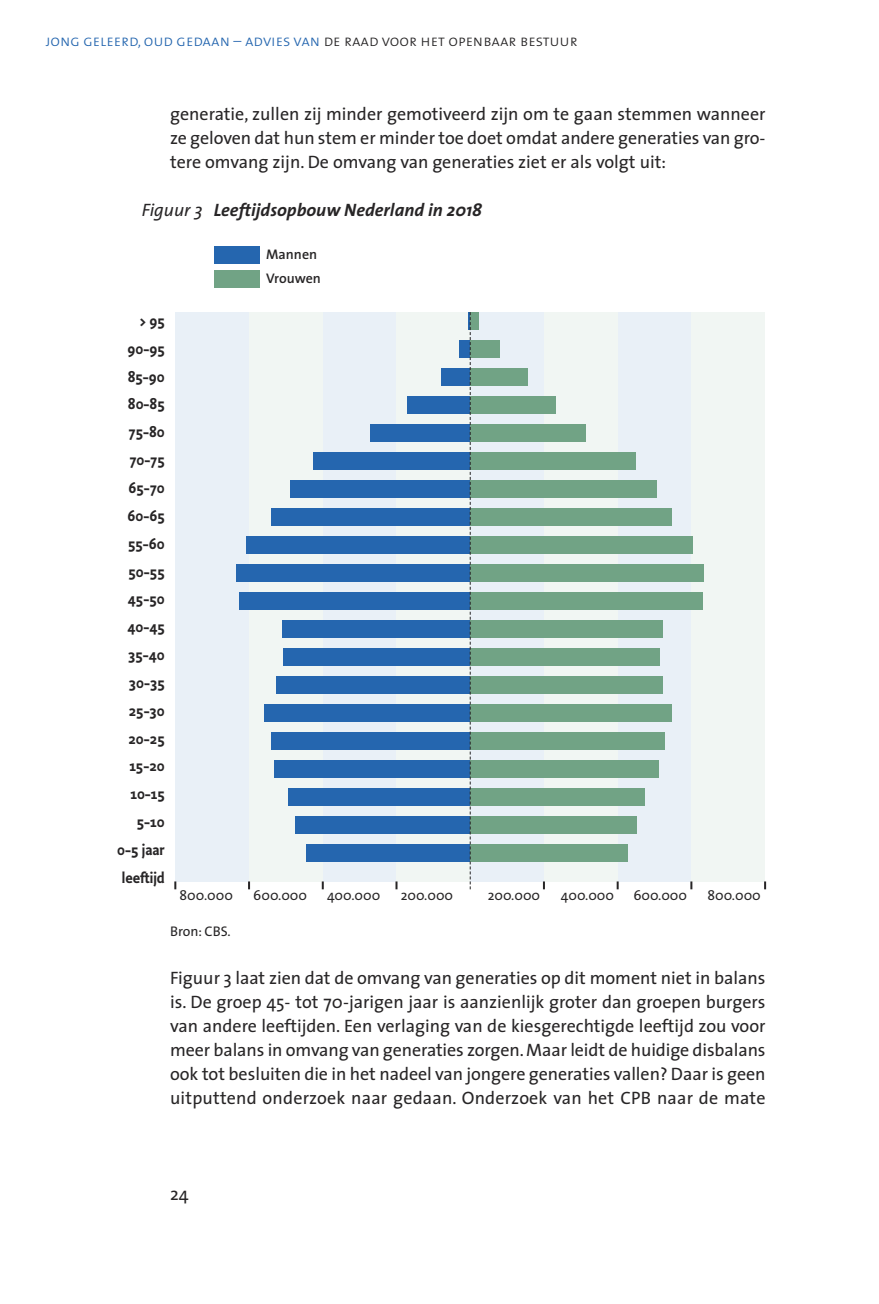
<style>
.page{position:relative;width:879px;height:1304px;background:#fff}
.page>*{position:absolute;margin:0;border:0;box-sizing:border-box;transform-origin:0 0}
.t1{font:18px/24px "The Sans";color:#272526;text-align:justify}
.t2{font:italic 700 18px "The Sans";color:#272526}
.t3{font:600 16px/27.8px "Productus";color:#272526;text-align:right}
.t4{font:16px "The Sans Light Caps";color:#2566af}
.t5{font:14px "The Sans";color:#272526}
.t6{font:600 14px/24px "The Sans";color:#272526}
.s1{color:#272526}
.s2{font-weight:400}
</style>
<div class="page">
<div style="left:175px;top:312px;width:74px;height:570px;background:#e9f0f7"></div>
<div style="left:249px;top:312px;width:74px;height:570px;background:#f1f6f3"></div>
<div style="left:323px;top:312px;width:73px;height:570px;background:#e9f0f7"></div>
<div style="left:396px;top:312px;width:74px;height:570px;background:#f1f6f3"></div>
<div style="left:470px;top:312px;width:74px;height:570px;background:#e9f0f7"></div>
<div style="left:544px;top:312px;width:73px;height:570px;background:#f1f6f3"></div>
<div style="left:617px;top:312px;width:74px;height:570px;background:#e9f0f7"></div>
<div style="left:691px;top:312px;width:74px;height:570px;background:#f1f6f3"></div>
<svg style="left:174px;top:881px;width:2px;height:8px"></svg>
<svg style="left:248px;top:881px;width:2px;height:8px"></svg>
<svg style="left:322px;top:881px;width:2px;height:8px"></svg>
<svg style="left:395px;top:881px;width:2px;height:8px"></svg>
<svg style="left:543px;top:881px;width:2px;height:8px"></svg>
<svg style="left:616px;top:881px;width:2px;height:8px"></svg>
<svg style="left:690px;top:881px;width:2px;height:8px"></svg>
<svg style="left:764px;top:881px;width:2px;height:8px"></svg>
<div style="left:307px;top:844px;width:163px;height:17px;background:#2566af"></div>
<div style="left:295px;top:816px;width:175px;height:17px;background:#2566af"></div>
<div style="left:288px;top:788px;width:182px;height:17px;background:#2566af"></div>
<div style="left:274px;top:760px;width:196px;height:17px;background:#2566af"></div>
<div style="left:271px;top:732px;width:199px;height:17px;background:#2566af"></div>
<div style="left:264px;top:704px;width:206px;height:17px;background:#2566af"></div>
<div style="left:277px;top:676px;width:193px;height:17px;background:#2566af"></div>
<div style="left:283px;top:648px;width:187px;height:17px;background:#2566af"></div>
<div style="left:282px;top:620px;width:188px;height:17px;background:#2566af"></div>
<div style="left:240px;top:592px;width:230px;height:17px;background:#2566af"></div>
<div style="left:237px;top:564px;width:233px;height:17px;background:#2566af"></div>
<div style="left:247px;top:536px;width:223px;height:17px;background:#2566af"></div>
<div style="left:272px;top:508px;width:198px;height:17px;background:#2566af"></div>
<div style="left:290px;top:480px;width:180px;height:17px;background:#2566af"></div>
<div style="left:313px;top:452px;width:157px;height:17px;background:#2566af"></div>
<div style="left:370px;top:424px;width:100px;height:17px;background:#2566af"></div>
<div style="left:407px;top:396px;width:63px;height:17px;background:#2566af"></div>
<div style="left:441px;top:368px;width:29px;height:17px;background:#2566af"></div>
<div style="left:459px;top:340px;width:11px;height:17px;background:#2566af"></div>
<div style="left:470px;top:312px;width:9px;height:17px;background:#71a385"></div>
<div style="left:470px;top:340px;width:29px;height:17px;background:#71a385"></div>
<div style="left:470px;top:368px;width:58px;height:17px;background:#71a385"></div>
<div style="left:470px;top:396px;width:85px;height:17px;background:#71a385"></div>
<div style="left:470px;top:424px;width:116px;height:17px;background:#71a385"></div>
<div style="left:470px;top:452px;width:165px;height:17px;background:#71a385"></div>
<div style="left:470px;top:480px;width:186px;height:17px;background:#71a385"></div>
<div style="left:470px;top:508px;width:201px;height:17px;background:#71a385"></div>
<div style="left:470px;top:536px;width:223px;height:17px;background:#71a385"></div>
<div style="left:470px;top:564px;width:233px;height:17px;background:#71a385"></div>
<div style="left:470px;top:592px;width:233px;height:17px;background:#71a385"></div>
<div style="left:470px;top:620px;width:193px;height:17px;background:#71a385"></div>
<div style="left:470px;top:648px;width:189px;height:17px;background:#71a385"></div>
<div style="left:470px;top:676px;width:193px;height:17px;background:#71a385"></div>
<div style="left:470px;top:704px;width:202px;height:17px;background:#71a385"></div>
<div style="left:470px;top:732px;width:194px;height:17px;background:#71a385"></div>
<div style="left:470px;top:760px;width:189px;height:17px;background:#71a385"></div>
<div style="left:470px;top:788px;width:175px;height:17px;background:#71a385"></div>
<div style="left:470px;top:816px;width:167px;height:17px;background:#71a385"></div>
<div style="left:470px;top:844px;width:158px;height:17px;background:#71a385"></div>
<div style="left:215px;top:246px;width:45px;height:17px;background:#2566af"></div>
<div style="left:215px;top:270px;width:45px;height:17px;background:#71a385"></div>
<svg style="left:468px;top:312px;width:3px;height:577px"></svg>
<p class="t4" style="left:45px;top:35px;width:534px">jong geleerd, oud gedaan – advies van <span class="s1">de raad voor het openbaar bestuur</span></p>
<p class="t1" style="left:170px;top:104px;width:597px">generatie, zullen zij minder gemotiveerd zijn om te gaan stemmen wanneer ze geloven dat hun stem er minder toe doet omdat andere generaties van gro&shy;tere omvang zijn. De omvang van generaties ziet er als volgt uit:</p>
<p class="t2" style="left:142px;top:203px;width:342px"><span class="s2">Figuur 3</span> Leeftijdsopbouw Nederland in 2018</p>
<p class="t3" style="left:117px;top:306px;width:49px">&gt; 95<br>90-95<br>85-90<br>80-85<br>75-80<br>70-75<br>65-70<br>60-65<br>55-60<br>50-55<br>45-50<br>40-45<br>35-40<br>30-35<br>25-30<br>20-25<br>15-20<br>10-15<br>5-10<br>0-5 jaar leeftijd</p>
<p class="t6" style="left:266px;top:244px;width:56px">Mannen<br>Vrouwen</p>
<p class="t5" style="left:180px;top:889px;width:55px">800.000</p>
<p class="t5" style="left:253px;top:889px;width:55px">600.000</p>
<p class="t5" style="left:327px;top:889px;width:55px">400.000</p>
<p class="t5" style="left:401px;top:889px;width:54px">200.000</p>
<p class="t5" style="left:488px;top:889px;width:54px">200.000</p>
<p class="t5" style="left:561px;top:889px;width:55px">400.000</p>
<p class="t5" style="left:633px;top:889px;width:55px">600.000</p>
<p class="t5" style="left:707px;top:889px;width:55px">800.000</p>
<p class="t5" style="left:170px;top:926px;width:62px">Bron: CBS.</p>
<p class="t1" style="left:170px;top:968px;width:597px">Figuur 3 laat zien dat de omvang van generaties op dit moment niet in balans is. De groep 45- tot 70-jarigen jaar is aanzienlijk groter dan groepen burgers van andere leeftijden. Een verlaging van de kiesgerechtigde leeftijd zou voor meer balans in omvang van generaties zorgen. Maar leidt de huidige disbalans ook tot besluiten die in het nadeel van jongere generaties vallen? Daar is geen uitputtend onderzoek naar gedaan. Onderzoek van het CPB naar de mate</p>
<p class="t1" style="left:170px;top:1184px;width:20px">24</p>
</div>
